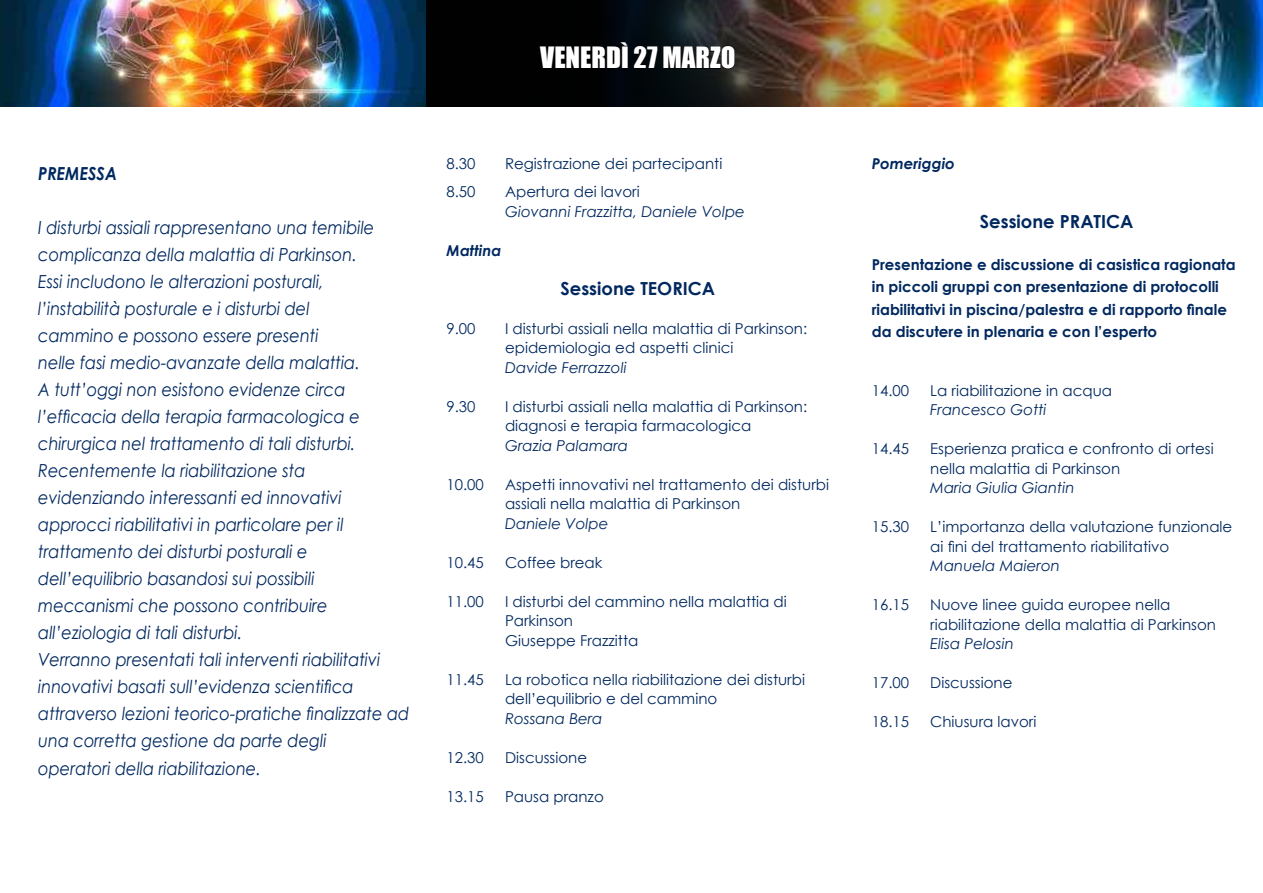
<style>
.page{position:relative;width:1263px;height:893px;background:#fff}
.page>*{position:absolute;margin:0;border:0;box-sizing:border-box;transform-origin:0 0}
.t1{font:27px "Impact";color:#fff}
.t2{font:italic 18px/27px "Century Gothic";color:#00285f;scale:.9 1}
.t3{font:700 18px "Century Gothic";color:#00285f}
.t4{font:italic 700 18px "Century Gothic";color:#00285f;scale:.9 1}
.t5{font:15px/19.5px "Century Gothic";color:#00285f}
.t6{font:700 15px/22.5px "Century Gothic";color:#00285f}
.t7{font:italic 15px "Century Gothic";color:#00285f}
.t8{font:italic 700 15px "Century Gothic";color:#00285f}
</style>
<div class="page">
<img style="left:0;top:0;width:1263px;height:106px">
<svg style="left:539px;top:36px;width:197px;height:43px;background:#070a0d"></svg>
<p class="t4" style="left:38px;top:162px;width:89px">PREMESSA</p>
<p class="t2" style="left:38px;top:214px;width:414px">I disturbi assiali rappresentano una temibile complicanza della malattia di Parkinson.<br>Essi includono le alterazioni posturali, l’instabilità posturale e i disturbi del<br>cammino e possono essere presenti<br>nelle fasi medio-avanzate della malattia.<br>A tutt’oggi non esistono evidenze circa l’efficacia della terapia farmacologica e chirurgica nel trattamento di tali disturbi.<br>Recentemente la riabilitazione sta evidenziando interessanti ed innovativi approcci riabilitativi in particolare per il trattamento dei disturbi posturali e dell’equilibrio basandosi sui possibili meccanismi che possono contribuire all’eziologia di tali disturbi.<br>Verranno presentati tali interventi riabilitativi innovativi basati sull’evidenza scientifica attraverso lezioni teorico-pratiche finalizzate ad una corretta gestione da parte degli<br>operatori della riabilitazione.</p>
<h1 class="t1" style="left:540px;top:41px;width:197px">VENERDÌ 27 MARZO</h1>
<p class="t5" style="left:446px;top:154px;width:31px">8.30</p>
<p class="t5" style="left:505px;top:154px;width:219px">Registrazione dei partecipanti</p>
<p class="t5" style="left:446px;top:182px;width:31px">8.50</p>
<p class="t5" style="left:505px;top:182px;width:136px">Apertura dei lavori</p>
<p class="t7" style="left:505px;top:202px;width:241px">Giovanni Frazzitta, Daniele Volpe</p>
<p class="t8" style="left:446px;top:241px;width:56px">Mattina</p>
<p class="t3" style="left:560px;top:277px;width:156px">Sessione Teo rica</p>
<p class="t5" style="left:446px;top:318px;width:31px">9.00</p>
<p class="t5" style="left:505px;top:318px;width:304px">I disturbi assiali nella malattia di Parkinson: epidemiologia ed aspetti clinici</p>
<p class="t7" style="left:505px;top:358px;width:123px">Davide Ferrazzoli</p>
<p class="t5" style="left:446px;top:396px;width:31px">9.30</p>
<p class="t5" style="left:505px;top:396px;width:304px">I disturbi assiali nella malattia di Parkinson: diagnosi e terapia farmacologica</p>
<p class="t7" style="left:505px;top:436px;width:125px">Grazia Palamara</p>
<p class="t5" style="left:446px;top:474px;width:39px">10.00</p>
<p class="t5" style="left:505px;top:474px;width:326px">Aspetti innovativi nel trattamento dei disturbi assiali nella malattia di Parkinson</p>
<p class="t7" style="left:505px;top:514px;width:105px">Daniele Volpe</p>
<p class="t5" style="left:446px;top:552px;width:39px">10.45</p>
<p class="t5" style="left:505px;top:552px;width:99px">Coffee break</p>
<p class="t5" style="left:446px;top:591px;width:39px">11.00</p>
<p class="t5" style="left:505px;top:591px;width:283px">I disturbi del cammino nella malattia di<br>Parkinson<br>Giuseppe Frazzitta</p>
<p class="t5" style="left:446px;top:669px;width:39px">11.45</p>
<p class="t5" style="left:505px;top:669px;width:301px">La robotica nella riabilitazione dei disturbi dell’equilibrio e del cammino</p>
<p class="t7" style="left:505px;top:709px;width:99px">Rossana Bera</p>
<p class="t5" style="left:446px;top:747px;width:39px">12.30</p>
<p class="t5" style="left:505px;top:747px;width:84px">Discussione</p>
<p class="t5" style="left:446px;top:786px;width:39px">13.15</p>
<p class="t5" style="left:505px;top:786px;width:100px">Pausa pranzo</p>
<p class="t8" style="left:872px;top:154px;width:85px">Pomeriggio</p>
<p class="t3" style="left:980px;top:210px;width:155px">Sessione Pratica</p>
<p class="t6" style="left:872px;top:253px;width:365px">Presentazione e discussione di casistica ragionata in piccoli gruppi con presentazione di protocolli riabilitativi in piscina/palestra e di rapporto finale da discutere in plenaria e con l’esperto</p>
<p class="t5" style="left:872px;top:380px;width:39px">14.00</p>
<p class="t5" style="left:930px;top:380px;width:183px">La riabilitazione in acqua</p>
<p class="t7" style="left:930px;top:401px;width:118px">Francesco Gotti</p>
<p class="t5" style="left:872px;top:439px;width:39px">14.45</p>
<p class="t5" style="left:930px;top:439px;width:285px">Esperienza pratica e confronto di ortesi nella malattia di Parkinson</p>
<p class="t7" style="left:930px;top:479px;width:146px">Maria Giulia Giantin</p>
<p class="t5" style="left:872px;top:517px;width:39px">15.30</p>
<p class="t5" style="left:930px;top:517px;width:304px">L’importanza della valutazione funzionale ai fini del trattamento riabilitativo</p>
<p class="t7" style="left:930px;top:557px;width:131px">Manuela Maieron</p>
<p class="t5" style="left:872px;top:595px;width:39px">16.15</p>
<p class="t5" style="left:930px;top:595px;width:287px">Nuove linee guida europee nella riabilitazione della malattia di Parkinson</p>
<p class="t7" style="left:930px;top:635px;width:85px">Elisa Pelosin</p>
<p class="t5" style="left:872px;top:673px;width:39px">17.00</p>
<p class="t5" style="left:930px;top:673px;width:84px">Discussione</p>
<p class="t5" style="left:872px;top:712px;width:39px">18.15</p>
<p class="t5" style="left:930px;top:712px;width:108px">Chiusura lavori</p>
</div>
